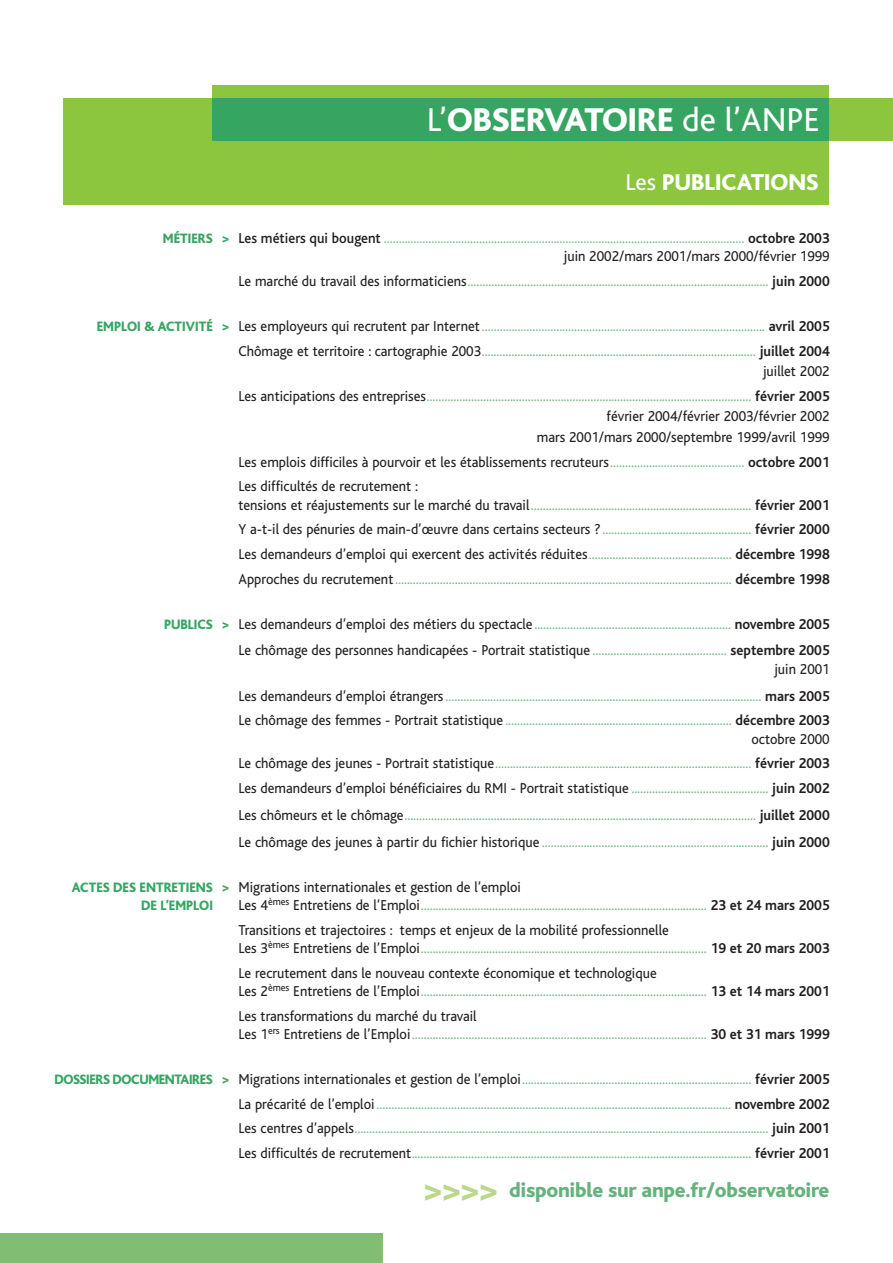
<style>
.page{position:relative;width:893px;height:1263px;background:#fff}
.page>*{position:absolute;margin:0;border:0;box-sizing:border-box;transform-origin:0 0}
.t1{font:800 34.5px "Bliss";color:#fff}
.t2{font:800 24px "Bliss";color:#fff}
.t3{font:800 21px "Bliss";letter-spacing:-.015em;color:#66b27e}
.t4{font:15px/24.8px "Bliss";color:#79b98a;text-align:right;scale:.95 1}
.t5{font:15px/20.4px "Bliss";color:#231f20;text-align:right;scale:.95 1}
.t6{font:800 14.25px "Bliss";color:#36a562;scale:.95 1}
.s1{font-weight:400}
.s2{font-weight:800;font-size:14.25px;color:#36a562}
.s3{font-weight:500;color:#231f20}
.s4{font-weight:700;color:#231f20}
.s5{color:#231f20}
.s6{color:#79b98a}
.s7{font-weight:700}
.s8{font-size:36.3px;color:#b9d989}
</style>
<div class="page">
<div style="left:64px;top:98px;width:765px;height:106px;background:#8cc63f"></div>
<div style="left:212px;top:85px;width:617px;height:55px;background:#8cc63f"></div>
<div style="left:829px;top:98px;width:63px;height:42px;background:#8cc63f"></div>
<div style="left:212px;top:98px;width:617px;height:42px;background:#36a562"></div>
<div style="left:0;top:1233px;width:382px;height:30px;background:#81bd72"></div>
<h1 class="t1" style="left:427px;top:107px;width:394px"><span class="s1">L’</span>OBSERVATOIRE <span class="s1">de l’ANPE</span></h1>
<h2 class="t2" style="left:625px;top:173px;width:195px"><span class="s1">Les</span> PUBLICATIONS</h2>
<p class="t4" style="left:163px;top:231px;width:703px;line-height:18.3px"><span class="s2">MÉTIERS &gt;</span> <span class="s3">Les métiers qui bougent</span> ......................................................................................................................... <span class="s4">octobre 2003 </span><span class="s5">juin 2002/mars 2001/mars 2000/février 1999</span></p>
<p class="t4" style="left:238px;top:270px;width:624px"><span class="s5">Le marché du travail des informaticiens</span>..................................................................................................... <span class="s4">juin 2000</span></p>
<p class="t4" style="left:97px;top:315px;width:773px"><span class="s2">EMPLOI &amp; ACTIVITÉ &gt;</span> <span class="s5">Les employeurs qui recrutent par Internet</span>............................................................................................... <span class="s4">avril 2005<br></span><span class="s5">Chômage et territoire : cartographie 2003</span>............................................................................................ <span class="s4">juillet 2004</span></p>
<p class="t4" style="left:238px;top:361px;width:624px"><span class="s5">juillet 2002<br>Les anticipations des entreprises</span>............................................................................................................. <span class="s4">février 2005</span></p>
<p class="t5" style="left:537px;top:408px;width:310px">février 2004/février 2003/février 2002<br>mars 2001/mars 2000/septembre 1999/avril 1999</p>
<p class="t5" style="left:238px;top:451px;width:624px;line-height:24.8px;text-align:left">Les emplois difficiles à pourvoir et les établissements recruteurs<span class="s6">.............................................</span> <span class="s7">octobre 2001<br></span>Les difficultés de recrutement :</p>
<p class="t4" style="left:238px;top:494px;width:624px;text-align:justify"><span class="s5">tensions et réajustements sur le marché du travail</span>.......................................................................... <span class="s4">février 2001<br></span><span class="s5">Y a-t-il des pénuries de main-d’œuvre dans certains secteurs ?</span>.................................................. <span class="s4">février 2000<br></span><span class="s5">Les demandeurs d’emploi qui exercent des activités réduites</span>................................................ <span class="s4">décembre 1998<br></span><span class="s5">Approches du recrutement</span>................................................................................................................. <span class="s4">décembre 1998</span></p>
<p class="t4" style="left:164px;top:612px;width:702px;line-height:26.8px"><span class="s2">PUBLICS &gt;</span> <span class="s5">Les demandeurs d’emploi des métiers du spectacle</span> .................................................................. <span class="s4">novembre 2005<br></span><span class="s5">Le chômage des personnes handicapées - Portrait statistique</span> ............................................. <span class="s4">septembre 2005</span></p>
<p class="t4" style="left:238px;top:657px;width:624px;line-height:26.8px"><span class="s5">juin 2001<br>Les demandeurs d’emploi étrangers</span>.......................................................................................................... <span class="s4">mars 2005</span></p>
<p class="t4" style="left:238px;top:713px;width:624px;line-height:18.3px"><span class="s5">Le chômage des femmes - Portrait statistique</span> ............................................................................ <span class="s4">décembre 2003 </span><span class="s5">octobre 2000</span></p>
<p class="t4" style="left:238px;top:752px;width:624px;text-align:left"><span class="s5">Le chômage des jeunes - Portrait statistique</span>...................................................................................... <span class="s4">février 2003<br></span><span class="s5">Les demandeurs d’emploi bénéficiaires du RMI - Portrait statistique</span> .............................................. <span class="s4">juin 2002</span></p>
<p class="t4" style="left:238px;top:803px;width:624px;line-height:26.8px;text-align:left"><span class="s5">Les chômeurs et le chômage</span>...................................................................................................................... <span class="s4">juillet 2000<br></span><span class="s5">Le chômage des jeunes à partir du fichier historique</span> ............................................................................ <span class="s4">juin 2000</span></p>
<p class="t5" style="left:72px;top:878px;width:474px"><span class="s2">ACTES DES ENTRETIENS &gt;</span> Migrations internationales et gestion de l’emploi</p>
<p class="t6" style="left:141px;top:900px;width:77px">DE L’EMPLOI</p>
<p class="t4" style="left:238px;top:894px;width:624px;text-align:left"><span class="s5">Les 4</span><sup>èmes</sup> <span class="s5">Entretiens de l’Emploi</span>................................................................................................ <span class="s4">23 et 24 mars 2005<br></span><span class="s5">Transitions et trajectoires : temps et enjeux de la mobilité professionnelle</span></p>
<p class="t4" style="left:238px;top:937px;width:624px;text-align:left"><span class="s5">Les 3</span><sup>èmes</sup> <span class="s5">Entretiens de l’Emploi</span>................................................................................................ <span class="s4">19 et 20 mars 2003<br></span><span class="s5">Le recrutement dans le nouveau contexte économique et technologique</span></p>
<p class="t4" style="left:238px;top:980px;width:624px;text-align:left"><span class="s5">Les 2</span><sup>èmes</sup> <span class="s5">Entretiens de l’Emploi</span>................................................................................................ <span class="s4">13 et 14 mars 2001<br></span><span class="s5">Les transformations du marché du travail</span></p>
<p class="t4" style="left:238px;top:1023px;width:624px"><span class="s5">Les 1</span><sup>ers</sup> <span class="s5">Entretiens de l’Emploi</span>................................................................................................... <span class="s4">30 et 31 mars 1999</span></p>
<p class="t4" style="left:238px;top:1068px;width:624px;text-align:justify;text-indent:-184px"><span class="s2">DOSSIERS DOCUMENTAIRES &gt;</span> <span class="s5">Migrations internationales et gestion de l’emploi</span>............................................................................. <span class="s4">février 2005<br></span><span class="s5">La précarité de l’emploi</span> ....................................................................................................................... <span class="s4">novembre 2002<br></span><span class="s5">Les centres d’appels</span>........................................................................................................................................... <span class="s4">juin 2001<br></span><span class="s5">Les difficultés de recrutement</span>.................................................................................................................. <span class="s4">février 2001</span></p>
<h3 class="t3" style="left:423px;top:1182px;width:407px"><span class="s8">&gt;&gt;&gt;&gt;</span> disponible sur anpe.fr/observatoire</h3>
</div>
